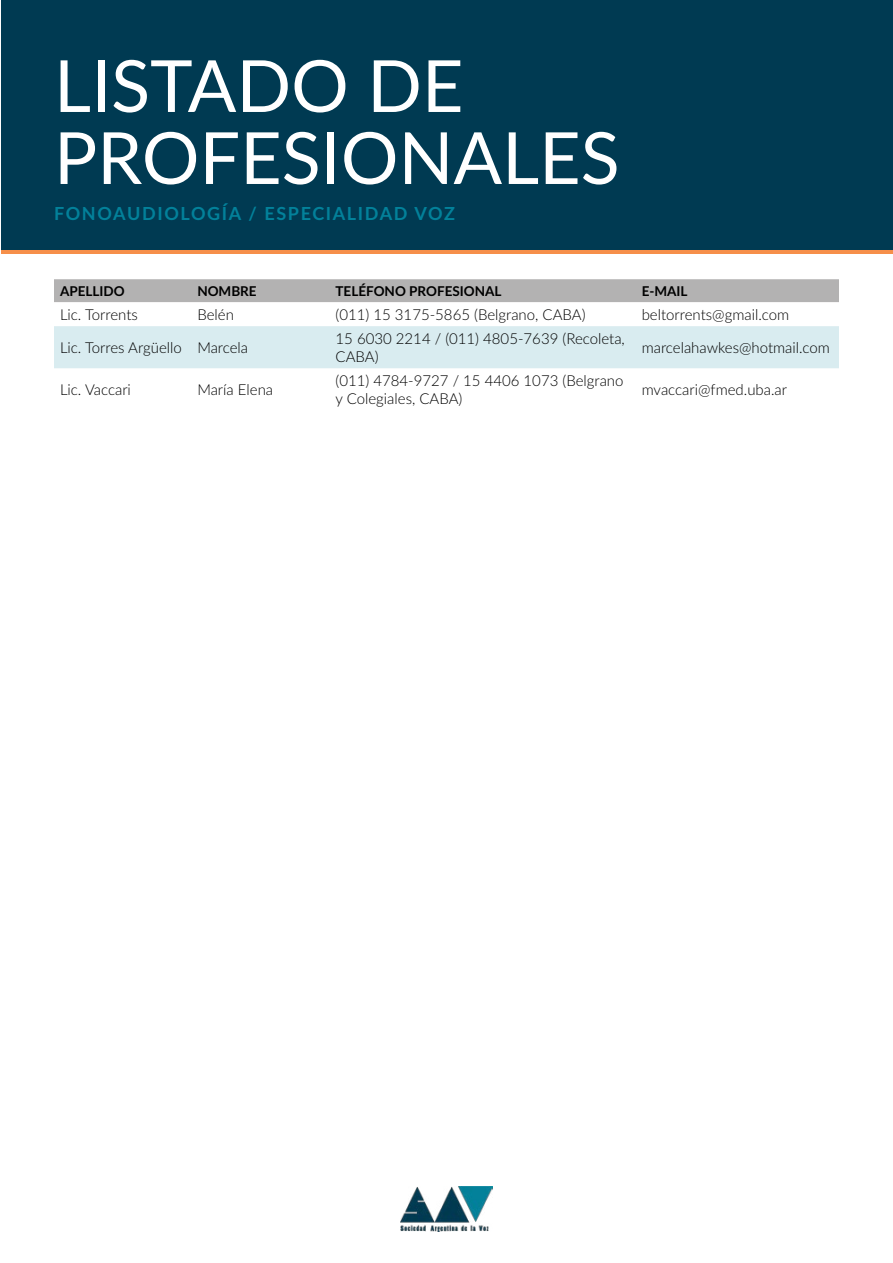
<style>
.page{position:relative;width:893px;height:1263px;background:#fff}
.page>*{position:absolute;margin:0;border:0;box-sizing:border-box;transform-origin:0 0}
.t1{font:72px/72px "Lato";color:#fff}
.t2{font:700 18px "Lato";letter-spacing:.09em;color:#03819a}
.t3{font:300 15px/18px "Lato";color:#000}
.t4{font:700 13.5px "Lato";color:#000}
</style>
<div class="page">
<div style="left:1px;top:1px;width:891px;height:249px;background:#003a52"></div>
<img style="left:400px;top:1187px;width:93px;height:44px">
<div style="left:54px;top:279px;width:785px;height:23px;background:#b3b2b2"></div>
<div style="left:54px;top:326px;width:785px;height:42px;background:#d9ecf0"></div>
<h1 class="t1" style="left:54px;top:47px;width:567px">LISTADO DE<br>PROFESIONALES</h1>
<p class="t2" style="left:54px;top:200px;width:402px">FONOAUDIOLOGÍA / ESPECIALIDAD VOZ</p>
<p class="t4" style="left:60px;top:281px;width:66px">APELLIDO</p>
<p class="t4" style="left:197px;top:281px;width:61px">NOMBRE</p>
<p class="t4" style="left:336px;top:281px;width:167px">TELÉFONO PROFESIONAL</p>
<p class="t4" style="left:642px;top:281px;width:47px">E-MAIL</p>
<p class="t3" style="left:60px;top:305px;width:79px">Lic. Torrents</p>
<p class="t3" style="left:197px;top:305px;width:38px">Belén</p>
<p class="t3" style="left:336px;top:305px;width:252px">(011) 15 3175-5865 (Belgrano, CABA)</p>
<p class="t3" style="left:642px;top:305px;width:149px">beltorrents@gmail.com</p>
<p class="t3" style="left:60px;top:338px;width:190px">Lic. Torres Argüello Marcela</p>
<p class="t3" style="left:336px;top:329px;width:291px">15 6030 2214 / (011) 4805-7639 (Recoleta,<br>CABA)</p>
<p class="t3" style="left:642px;top:338px;width:190px">marcelahawkes@hotmail.com</p>
<p class="t3" style="left:60px;top:380px;width:72px">Lic. Vaccari</p>
<p class="t3" style="left:197px;top:380px;width:77px">María Elena</p>
<p class="t3" style="left:336px;top:371px;width:289px">(011) 4784-9727 / 15 4406 1073 (Belgrano y Colegiales, CABA)</p>
<p class="t3" style="left:642px;top:380px;width:147px">mvaccari@fmed.uba.ar</p>
</div>
